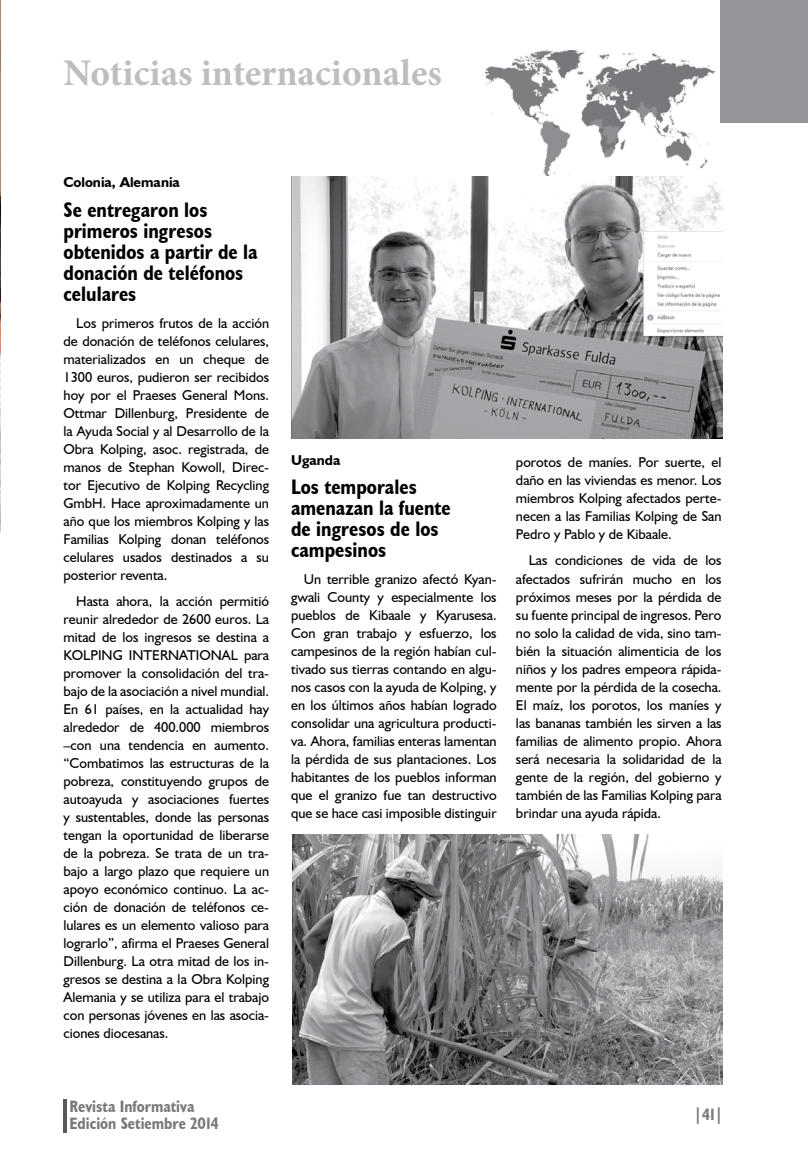
<style>
.page{position:relative;width:808px;height:1170px;background:#fff}
.page>*{position:absolute;margin:0;border:0;box-sizing:border-box;transform-origin:0 0}
.t1{font:700 37.5px "Minion Pro";color:#bcbec0}
.t2{font:700 condensed 21px/21px "Humanist 521 BT";color:#000}
.t3{font:700 condensed 16.5px/16.5px "Humanist 521 BT";color:#77787b}
.t4{font:14.25px/18px "Humanist 521 BT";color:#000;text-align:justify}
.t5{font:700 14.25px "Humanist 521 BT";color:#000}
</style>
<div class="page">
<hr style="left:64px;top:1099px;width:3px;height:33px;background:#58595b">
<div style="left:720px;top:0;width:88px;height:122px;background:#939598"></div>
<img style="left:484px;top:50px;width:231px;height:127px">
<img style="left:0;top:0;width:1px;height:531px">
<img style="left:291px;top:177px;width:431px;height:261px">
<img style="left:292px;top:834px;width:431px;height:250px">
<h1 class="t1" style="left:64px;top:47px;width:380px">Noticias internacionales</h1>
<p class="t5" style="left:64px;top:174px;width:118px">Colonia, Alemania</p>
<h2 class="t2" style="left:64px;top:199px;width:196px">Se entregaron los primeros ingresos obtenidos a partir de la donación de teléfonos celulares</h2>
<p class="t4" style="left:64px;top:313px;width:207px;text-indent:13px">Los primeros frutos de la acción de donación de teléfonos celulares, materializados en un cheque de 1300 euros, pudieron ser recibidos hoy por el Praeses General Mons.<br>Ottmar Dillenburg, Presidente de la Ayuda Social y al Desarrollo de la Obra Kolping, asoc. registrada, de manos de Stephan Kowoll, Direc&shy;tor Ejecutivo de Kolping Recycling GmbH. Hace aproximadamente un año que los miembros Kolping y las Familias Kolping donan teléfonos celulares usados destinados a su posterior reventa.</p>
<p class="t4" style="left:64px;top:592px;width:207px;text-indent:13px">Hasta ahora, la acción permitió reunir alrededor de 2600 euros. La mitad de los ingresos se destina a KOLPING INTERNATIONAL para promover la consolidación del tra&shy;bajo de la asociación a nivel mundial.<br>En 61 países, en la actualidad hay alrededor de 400.000 miembros –con una tendencia en aumento. “Combatimos las estructuras de la pobreza, constituyendo grupos de autoayuda y asociaciones fuertes y sustentables, donde las personas tengan la oportunidad de liberarse de la pobreza. Se trata de un tra&shy;bajo a largo plazo que requiere un apoyo económico continuo. La ac&shy;ción de donación de teléfonos ce&shy;lulares es un elemento valioso para lograrlo”, afirma el Praeses General Dillenburg. La otra mitad de los in&shy;gresos se destina a la Obra Kolping Alemania y se utiliza para el trabajo con personas jóvenes en las asocia&shy;ciones diocesanas.</p>
<p class="t5" style="left:291px;top:451px;width:51px">Uganda</p>
<h2 class="t2" style="left:291px;top:476px;width:161px">Los temporales amenazan la fuente de ingresos de los campesinos</h2>
<p class="t4" style="left:291px;top:569px;width:207px;text-indent:13px">Un terrible granizo afectó Kyan&shy;gwali County y especialmente los pueblos de Kibaale y Kyarusesa.<br>Con gran trabajo y esfuerzo, los campesinos de la región habían cul&shy;tivado sus tierras contando en algu&shy;nos casos con la ayuda de Kolping, y en los últimos años habían logrado consolidar una agricultura producti&shy;va. Ahora, familias enteras lamentan la pérdida de sus plantaciones. Los habitantes de los pueblos informan que el granizo fue tan destructivo que se hace casi imposible distinguir</p>
<p class="t4" style="left:516px;top:453px;width:207px">porotos de maníes. Por suerte, el daño en las viviendas es menor. Los miembros Kolping afectados perte&shy;necen a las Familias Kolping de San Pedro y Pablo y de Kibaale.</p>
<p class="t4" style="left:516px;top:551px;width:207px;text-indent:13px">Las condiciones de vida de los afectados sufrirán mucho en los próximos meses por la pérdida de su fuente principal de ingresos. Pero no solo la calidad de vida, sino tam&shy;bién la situación alimenticia de los niños y los padres empeora rápida&shy;mente por la pérdida de la cosecha.<br>El maíz, los porotos, los maníes y las bananas también les sirven a las familias de alimento propio. Ahora será necesaria la solidaridad de la gente de la región, del gobierno y también de las Familias Kolping para brindar una ayuda rápida.</p>
<p class="t3" style="left:69px;top:1097px;width:151px">Revista Informativa<br>Edición Setiembre 2014</p>
<p class="t3" style="left:694px;top:1105px;width:30px">|41|</p>
</div>
